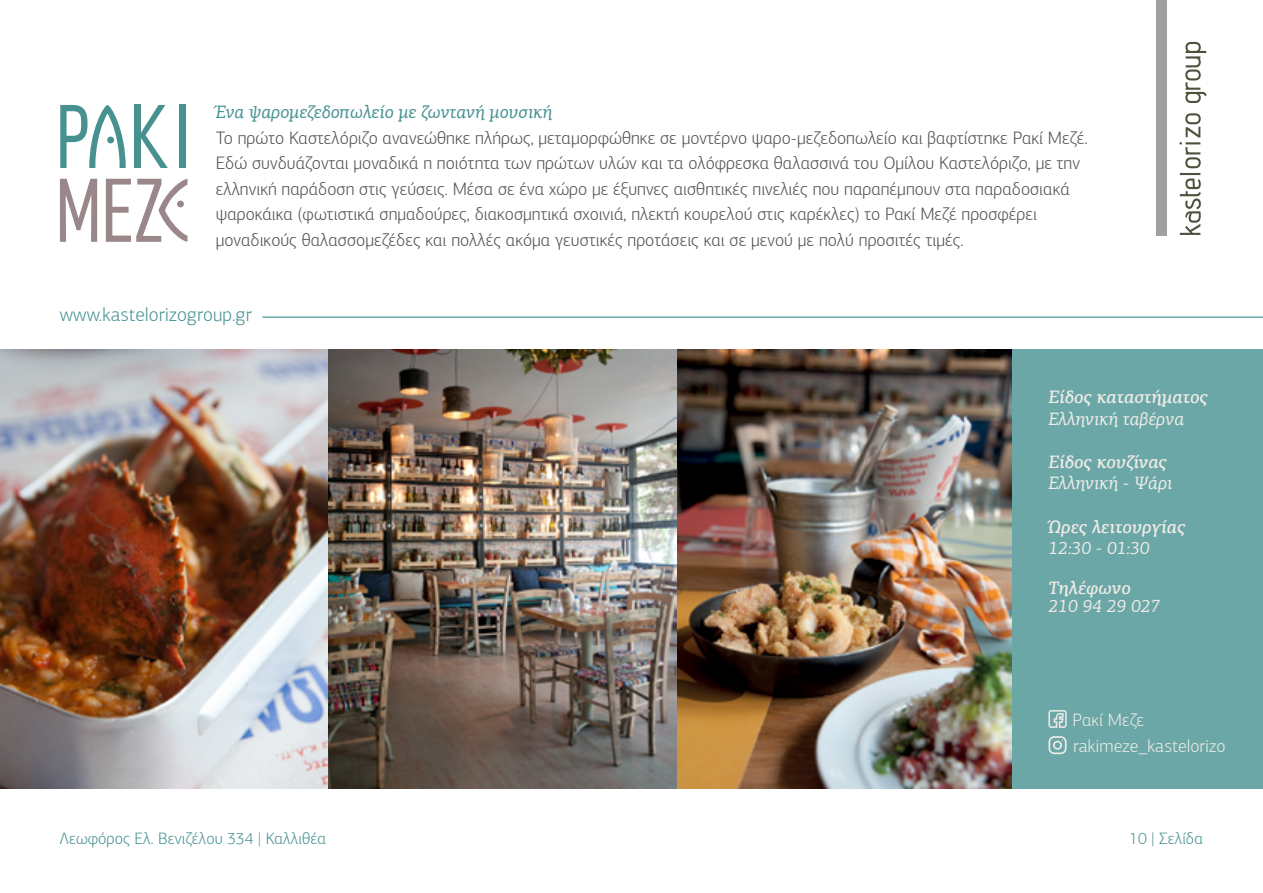
<style>
.page{position:relative;width:1263px;height:893px;background:#fff}
.page>*{position:absolute;margin:0;border:0;box-sizing:border-box;transform-origin:0 0}
.t1{font:300 19.5px "PF Agora Sans Pro";color:#479191}
.t2{font:300 18px/25.5px "PF Agora Sans Pro";color:#505050}
.t3{font:italic 500 18px "PF Agora Slab Pro";color:#f0ebe6}
.t4{font:italic 18px "PF Agora Slab Pro";color:#f0ebe6}
.t5{font:italic 18px "PF Agora Slab Pro";color:#479191}
.t6{font:300 18px "PF Agora Sans Pro";color:#f0ebe6}
.t7{font:300 16.5px "PF Agora Sans Pro";color:#479191}
</style>
<div class="page">
<div style="left:1011px;top:349px;width:252px;height:439px;background:#6ba7a7"></div>
<div style="left:1156px;top:0;width:11px;height:235px;background:#a0a0a0"></div>
<svg style="left:1179px;top:42px;width:27px;height:193px"></svg>
<div style="left:179px;top:105px;width:7px;height:63px;background:#479191"></div>
<svg style="left:60px;top:179px;width:37px;height:63px"></svg>
<div style="left:135px;top:105px;width:6px;height:63px;background:#479191"></div>
<svg style="left:141px;top:105px;width:27px;height:63px"></svg>
<svg style="left:60px;top:105px;width:66px;height:63px"></svg>
<svg style="left:106px;top:179px;width:81px;height:63px"></svg>
<div style="left:177px;top:201px;width:7px;height:6px;background:#9a878a;border-radius:50%"></div>
<div style="left:107px;top:137px;width:7px;height:6px;background:#479191;border-radius:50%"></div>
<img style="left:676px;top:349px;width:335px;height:439px">
<img style="left:0;top:349px;width:676px;height:439px">
<svg style="left:1048px;top:736px;width:18px;height:18px"></svg>
<svg style="left:1048px;top:710px;width:18px;height:18px"></svg>
<hr style="left:262px;top:316px;width:1001px;height:2px;background:#479191">
<p class="t5" style="left:216px;top:101px;width:338px">Ένα ψαρομεζεδοπωλείο με ζωντανή μουσική</p>
<p class="t2" style="left:216px;top:125px;width:873px">Το πρώτο Καστελόριζο ανανεώθηκε πλήρως, μεταμορφώθηκε σε μοντέρνο ψαρο-μεζεδοπωλείο και βαφτίστηκε Ρακί Μεζέ.<br>Εδώ συνδυάζονται μοναδικά η ποιότητα των πρώτων υλών και τα ολόφρεσκα θαλασσινά του Ομίλου Καστελόριζο, με την ελληνική παράδοση στις γεύσεις. Μέσα σε ένα χώρο με έξυπνες αισθητικές πινελιές που παραπέμπουν στα παραδοσιακά ψαροκάικα (φωτιστικά σημαδούρες, διακοσμητικά σχοινιά, πλεκτή κουρελού στις καρέκλες) το Ρακί Μεζέ προσφέρει μοναδικούς θαλασσομεζέδες και πολλές ακόμα γευστικές προτάσεις και σε μενού με πολύ προσιτές τιμές.</p>
<p class="t1" style="left:60px;top:303px;width:194px">www.kastelorizogroup.gr</p>
<p class="t7" style="left:60px;top:829px;width:268px">Λεωφόρος Ελ. Βενιζέλου 334 | Καλλιθέα</p>
<p class="t3" style="left:1048px;top:386px;width:161px">Είδος καταστήματος</p>
<p class="t4" style="left:1048px;top:408px;width:137px">Ελληνική ταβέρνα</p>
<p class="t3" style="left:1048px;top:451px;width:120px">Είδος κουζίνας</p>
<p class="t4" style="left:1048px;top:472px;width:125px">Ελληνική - Ψάρι</p>
<p class="t3" style="left:1048px;top:515px;width:138px">Ώρες λειτουργίας</p>
<p class="t4" style="left:1048px;top:537px;width:103px">12:30 - 01:30</p>
<p class="t3" style="left:1048px;top:577px;width:84px">Τηλέφωνο</p>
<p class="t4" style="left:1048px;top:595px;width:113px">210 94 29 027</p>
<p class="t6" style="left:1072px;top:709px;width:73px">Ρακί Μεζε</p>
<p class="t6" style="left:1073px;top:735px;width:154px">rakimeze_kastelorizo</p>
<p class="t7" style="left:1129px;top:829px;width:75px">10 | Σελίδα</p>
</div>
